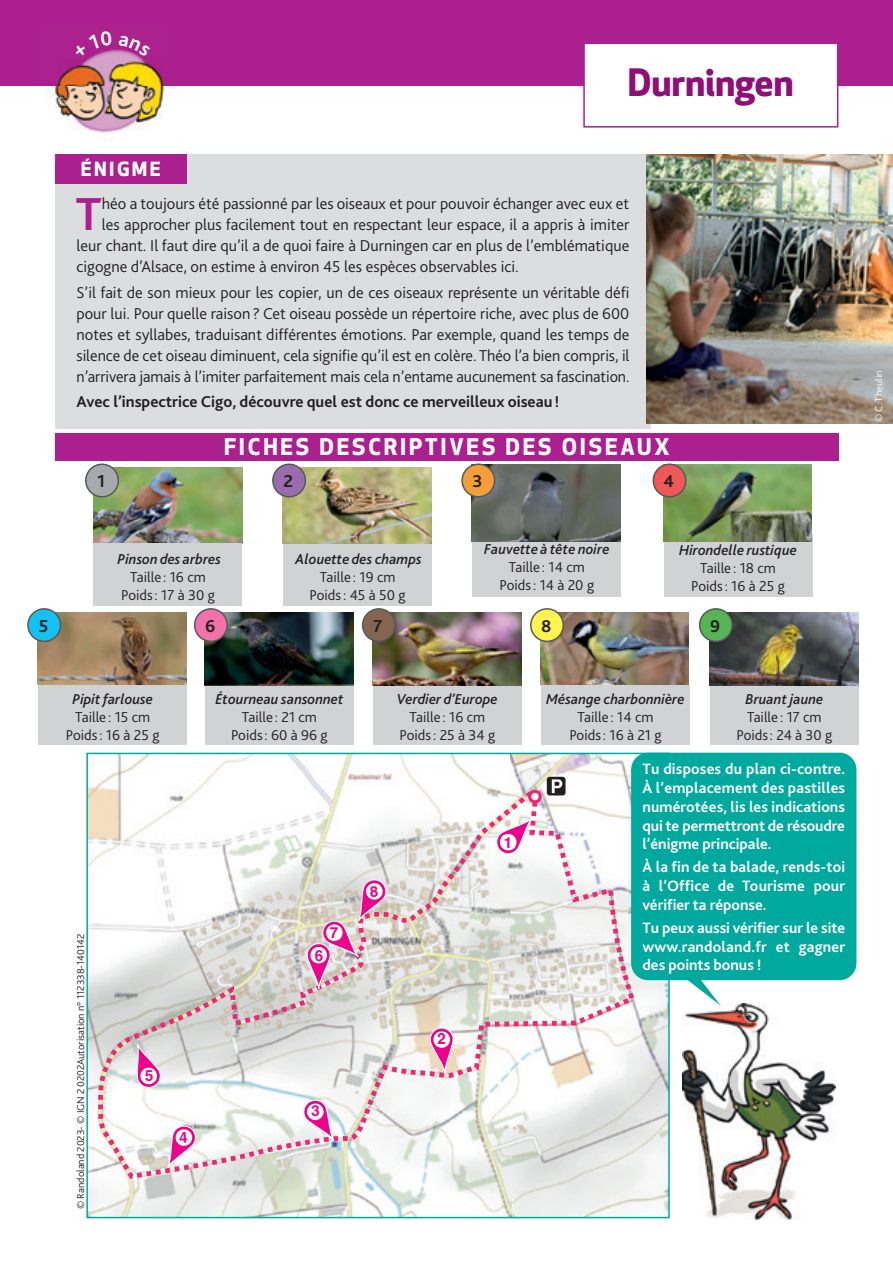
<style>
.page{position:relative;width:893px;height:1263px;background:#fff}
.page>*{position:absolute;margin:0;border:0;box-sizing:border-box;transform-origin:0 0}
.t1{font:700 48.3px "Bliss 2";color:#ab208e}
.t2{font:700 36.9px "Apex New";letter-spacing:-.005em;color:#8f0f76}
.t3{font:700 22.5px "Apex New";letter-spacing:.125em;color:#fff}
.t4{font:700 19.5px "Apex New";letter-spacing:.125em;color:#fff}
.t5{font:700 18px "Bliss 2";color:#231f20}
.t6{font:300 16.5px/21px "Bliss 2";color:#231f20;text-align:justify}
.t7{font:700 16.5px "Bliss 2";color:#231f20}
.t8{font:700 15.75px/18.8px "Bliss 2";color:#fff;text-align:justify}
.t9{font:700 15.15px "Helvetica";color:#ed028c}
.t10{font:300 15px/18px "Bliss 2";color:#231f20;text-align:center}
.t11{font:italic 500 15px "Bliss 2";color:#231f20}
.t12{font:300 10.5px "Bliss 2";color:#231f20}
.t13{font:300 10.5px "Bliss 2";color:#fff}
</style>
<div class="page">
<div style="left:283px;top:544px;width:149px;height:62px;background:#d1d2d4"></div>
<div style="left:0;top:0;width:893px;height:85px;background:#ab208e"></div>
<svg style="left:583px;top:44px;width:255px;height:84px"></svg>
<div style="left:55px;top:154px;width:596px;height:274px;background:#dcdddf"></div>
<div style="left:55px;top:154px;width:131px;height:30px;background:#ab208e"></div>
<img style="left:36px;top:49px;width:138px;height:84px">
<img style="left:55px;top:154px;width:35px;height:8px">
<img style="left:82px;top:159px;width:78px;height:3px">
<div style="left:55px;top:433px;width:783px;height:28px;background:#ab208e"></div>
<img style="left:646px;top:154px;width:247px;height:270px">
<svg style="left:86px;top:753px;width:584px;height:465px"></svg>
<img style="left:682px;top:1004px;width:153px;height:215px">
<div style="left:631px;top:753px;width:225px;height:227px;background:#00a99d;border-radius:17px"></div>
<svg style="left:668px;top:980px;width:53px;height:26px"></svg>
<img style="left:283px;top:467px;width:148px;height:77px">
<svg style="left:272px;top:463px;width:34px;height:34px"></svg>
<img style="left:94px;top:467px;width:148px;height:77px">
<div style="left:94px;top:544px;width:148px;height:62px;background:#d1d2d4"></div>
<svg style="left:85px;top:463px;width:34px;height:34px"></svg>
<div style="left:472px;top:534px;width:149px;height:63px;background:#d1d2d4"></div>
<img style="left:472px;top:465px;width:149px;height:76px">
<svg style="left:461px;top:463px;width:34px;height:34px"></svg>
<div style="left:664px;top:535px;width:148px;height:62px;background:#d1d2d4"></div>
<img style="left:663px;top:465px;width:149px;height:76px">
<svg style="left:652px;top:463px;width:35px;height:34px"></svg>
<div style="left:38px;top:685px;width:149px;height:59px;background:#d1d2d4"></div>
<img style="left:38px;top:612px;width:149px;height:73px">
<svg style="left:27px;top:608px;width:34px;height:34px"></svg>
<div style="left:205px;top:685px;width:149px;height:60px;background:#d1d2d4"></div>
<img style="left:204px;top:613px;width:149px;height:72px">
<svg style="left:194px;top:608px;width:34px;height:34px"></svg>
<div style="left:373px;top:685px;width:149px;height:60px;background:#d1d2d4"></div>
<img style="left:372px;top:613px;width:149px;height:72px">
<svg style="left:362px;top:608px;width:34px;height:34px"></svg>
<div style="left:541px;top:685px;width:149px;height:59px;background:#d1d2d4"></div>
<img style="left:540px;top:612px;width:149px;height:73px">
<svg style="left:530px;top:608px;width:34px;height:34px"></svg>
<div style="left:710px;top:685px;width:149px;height:60px;background:#d1d2d4"></div>
<img style="left:709px;top:613px;width:149px;height:72px">
<svg style="left:699px;top:608px;width:34px;height:34px"></svg>
<svg style="left:73px;top:49px;width:39px;height:9px"></svg>
<svg style="left:118px;top:49px;width:33px;height:8px"></svg>
<svg style="left:430px;top:1027px;width:24px;height:46px"></svg>
<svg style="left:302px;top:1098px;width:32px;height:42px"></svg>
<svg style="left:167px;top:1124px;width:30px;height:44px"></svg>
<svg style="left:136px;top:1044px;width:26px;height:45px"></svg>
<svg style="left:307px;top:878px;width:81px;height:111px;background:#dfbdc8"></svg>
<p class="t5" style="left:39px;top:614px;width:11px">5</p>
<p class="t4" style="left:81px;top:155px;width:81px">ÉNIGME</p>
<h2 class="t2" style="left:628px;top:56px;width:167px">Durningen</h2>
<h1 class="t1" style="left:76px;top:184px;width:27px">T</h1>
<p class="t6" style="left:102px;top:193px;width:529px">héo a toujours été passionné par les oiseaux et pour pouvoir échanger avec eux et</p>
<p class="t6" style="left:102px;top:214px;width:529px">les approcher plus facilement tout en respectant leur espace, il a appris à imiter</p>
<p class="t6" style="left:77px;top:235px;width:554px">leur chant. Il faut dire qu’il a de quoi faire à Durningen car en plus de l’emblématique</p>
<p class="t6" style="left:77px;top:256px;width:444px">cigogne d’Alsace, on estime à environ 45 les espèces observables ici.</p>
<p class="t6" style="left:77px;top:281px;width:555px">S’il fait de son mieux pour les copier, un de ces oiseaux représente un véritable défi pour lui. Pour quelle raison ? Cet oiseau possède un répertoire riche, avec plus de 600 notes et syllabes, traduisant différentes émotions. Par exemple, quand les temps de silence de cet oiseau diminuent, cela signifie qu’il est en colère. Théo l’a bien compris, il n’arrivera jamais à l’imiter parfaitement mais cela n’entame aucunement sa fascination.</p>
<p class="t7" style="left:77px;top:391px;width:484px">Avec l’inspectrice Cigo, découvre quel est donc ce merveilleux oiseau !</p>
<p class="t5" style="left:97px;top:470px;width:10px">1</p>
<h3 class="t3" style="left:224px;top:431px;width:447px">FICHES DESCRIPTIVES DES OISEAUX</h3>
<p class="t5" style="left:284px;top:470px;width:11px">2</p>
<p class="t5" style="left:473px;top:470px;width:12px">3</p>
<p class="t5" style="left:663px;top:470px;width:12px">4</p>
<p class="t11" style="left:118px;top:549px;width:105px">Pinson des arbres</p>
<p class="t10" style="left:121px;top:567px;width:95px">Taille : 16 cm<br>Poids : 17 à 30 g</p>
<p class="t5" style="left:205px;top:614px;width:12px">6</p>
<p class="t11" style="left:296px;top:549px;width:128px">Alouette des champs</p>
<p class="t10" style="left:310px;top:567px;width:97px">Taille : 19 cm<br>Poids : 45 à 50 g</p>
<p class="t5" style="left:374px;top:614px;width:10px">7</p>
<p class="t11" style="left:484px;top:540px;width:127px">Fauvette à tête noire</p>
<p class="t10" style="left:500px;top:558px;width:96px">Taille : 14 cm<br>Poids : 14 à 20 g</p>
<p class="t5" style="left:541px;top:614px;width:12px">8</p>
<p class="t11" style="left:679px;top:540px;width:119px">Hirondelle rustique</p>
<p class="t10" style="left:691px;top:558px;width:95px">Taille : 18 cm<br>Poids : 16 à 25 g</p>
<p class="t5" style="left:710px;top:614px;width:12px">9</p>
<p class="t11" style="left:72px;top:689px;width:82px">Pipit farlouse</p>
<p class="t10" style="left:66px;top:707px;width:95px">Taille : 15 cm<br>Poids : 16 à 25 g</p>
<p class="t12" style="left:74px;top:1209px;width:277px;rotate:-90deg">© Randoland 2023- © IGN 2 0202Autorisation n° 112338-140142</p>
<p class="t11" style="left:215px;top:690px;width:130px">Étourneau sansonnet</p>
<p class="t10" style="left:231px;top:708px;width:98px">Taille : 21 cm<br>Poids : 60 à 96 g</p>
<p class="t9" style="left:330px;top:923px;width:10px">7</p>
<p class="t9" style="left:315px;top:946px;width:10px">6</p>
<p class="t11" style="left:397px;top:690px;width:102px">Verdier d’Europe</p>
<p class="t10" style="left:400px;top:708px;width:97px">Taille : 16 cm<br>Poids : 25 à 34 g</p>
<p class="t9" style="left:504px;top:834px;width:10px">1</p>
<p class="t11" style="left:546px;top:689px;width:140px">Mésange charbonnière</p>
<p class="t10" style="left:569px;top:707px;width:94px">Taille : 14 cm<br>Poids : 16 à 21 g</p>
<p class="t11" style="left:745px;top:690px;width:79px">Bruant jaune</p>
<p class="t10" style="left:736px;top:708px;width:97px">Taille : 17 cm<br>Poids : 24 à 30 g</p>
<p class="t8" style="left:642px;top:759px;width:204px">Tu disposes du plan ci-contre.<br>À l’emplacement des pastilles numérotées, lis les indications qui te permettront de résoudre l’énigme principale.</p>
<p class="t8" style="left:642px;top:857px;width:204px">À la fin de ta balade, rends-toi à l’Office de Tourisme pour vérifier ta réponse.</p>
<p class="t8" style="left:642px;top:918px;width:204px">Tu peux aussi vérifier sur le site www.randoland.fr et gagner des points bonus !</p>
<p class="t13" style="left:872px;top:422px;width:53px;rotate:-90deg">© C. Theulin</p>
</div>
